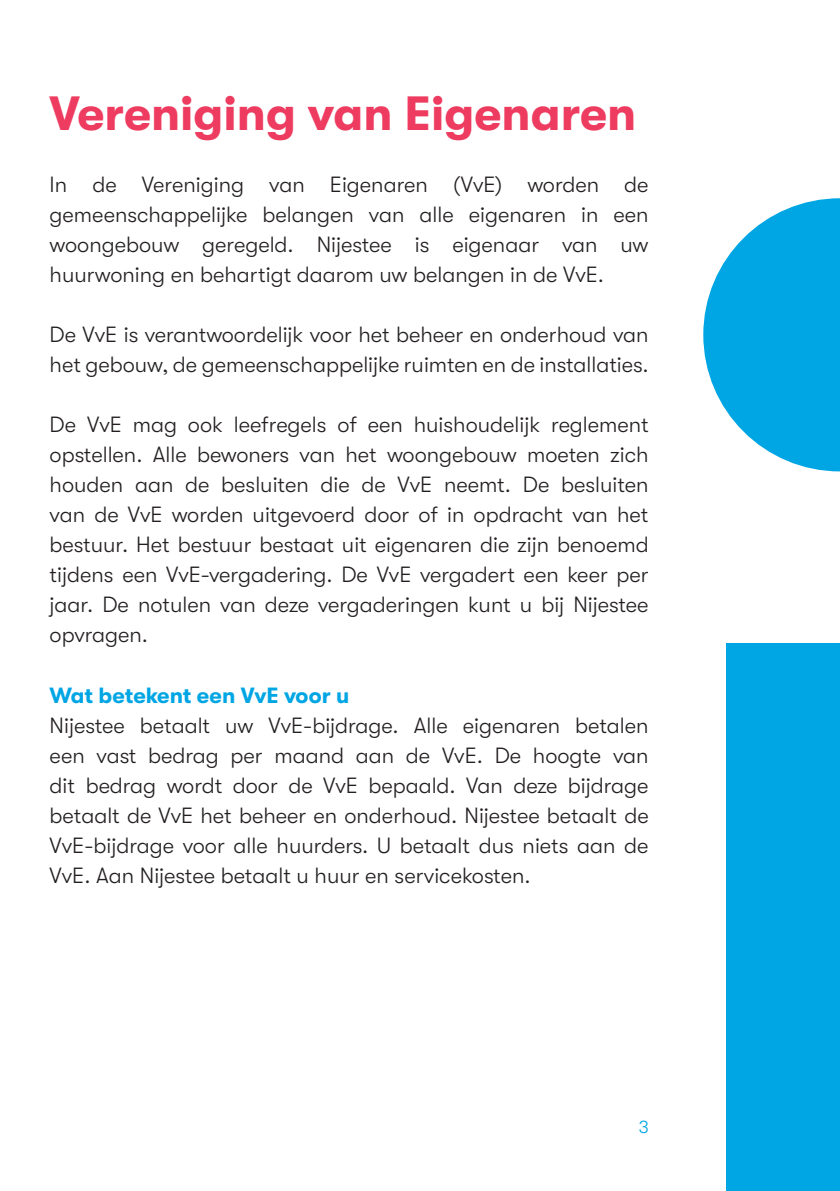
<style>
.page{position:relative;width:840px;height:1191px;background:#fff}
.page>*{position:absolute;margin:0;border:0;box-sizing:border-box;transform-origin:0 0}
.t1{font:700 48px "GT Walsheim";color:#ee3b60}
.t2{font:300 22px/30px "GT Walsheim";color:#231f20;text-align:justify}
.t3{font:700 22px "GT Walsheim";color:#00a6e4}
.t4{font:300 18px "GT Walsheim";color:#00a6e4}
</style>
<div class="page">
<div style="left:725px;top:644px;width:114px;height:547px;background:#00a6e4"></div>
<svg style="left:703px;top:198px;width:136px;height:273px"></svg>
<p class="t1" style="left:50px;top:87px;width:587px">Vereniging van Eigenaren</p>
<p class="t2" style="left:50px;top:170px;width:600px">In de Vereniging van Eigenaren (VvE) worden de gemeenschappelijke belangen van alle eigenaren in een woongebouw geregeld. Nijestee is eigenaar van uw huurwoning en behartigt daarom uw belangen in de VvE.</p>
<p class="t2" style="left:50px;top:320px;width:600px">De VvE is verantwoordelijk voor het beheer en onderhoud van het gebouw, de gemeenschappelijke ruimten en de installaties.</p>
<p class="t2" style="left:50px;top:410px;width:600px">De VvE mag ook leefregels of een huishoudelijk reglement opstellen. Alle bewoners van het woongebouw moeten zich houden aan de besluiten die de VvE neemt. De besluiten van de VvE worden uitgevoerd door of in opdracht van het bestuur. Het bestuur bestaat uit eigenaren die zijn benoemd tijdens een VvE-vergadering. De VvE vergadert een keer per jaar. De notulen van deze vergaderingen kunt u bij Nijestee opvragen.</p>
<p class="t3" style="left:50px;top:682px;width:301px">Wat betekent een VvE voor u</p>
<p class="t2" style="left:50px;top:710px;width:600px">Nijestee betaalt uw VvE-bijdrage. Alle eigenaren betalen een vast bedrag per maand aan de VvE. De hoogte van dit bedrag wordt door de VvE bepaald. Van deze bijdrage betaalt de VvE het beheer en onderhoud. Nijestee betaalt de VvE-bijdrage voor alle huurders. U betaalt dus niets aan de VvE. Aan Nijestee betaalt u huur en servicekosten.</p>
<p class="t4" style="left:638px;top:1116px;width:11px">3</p>
</div>
